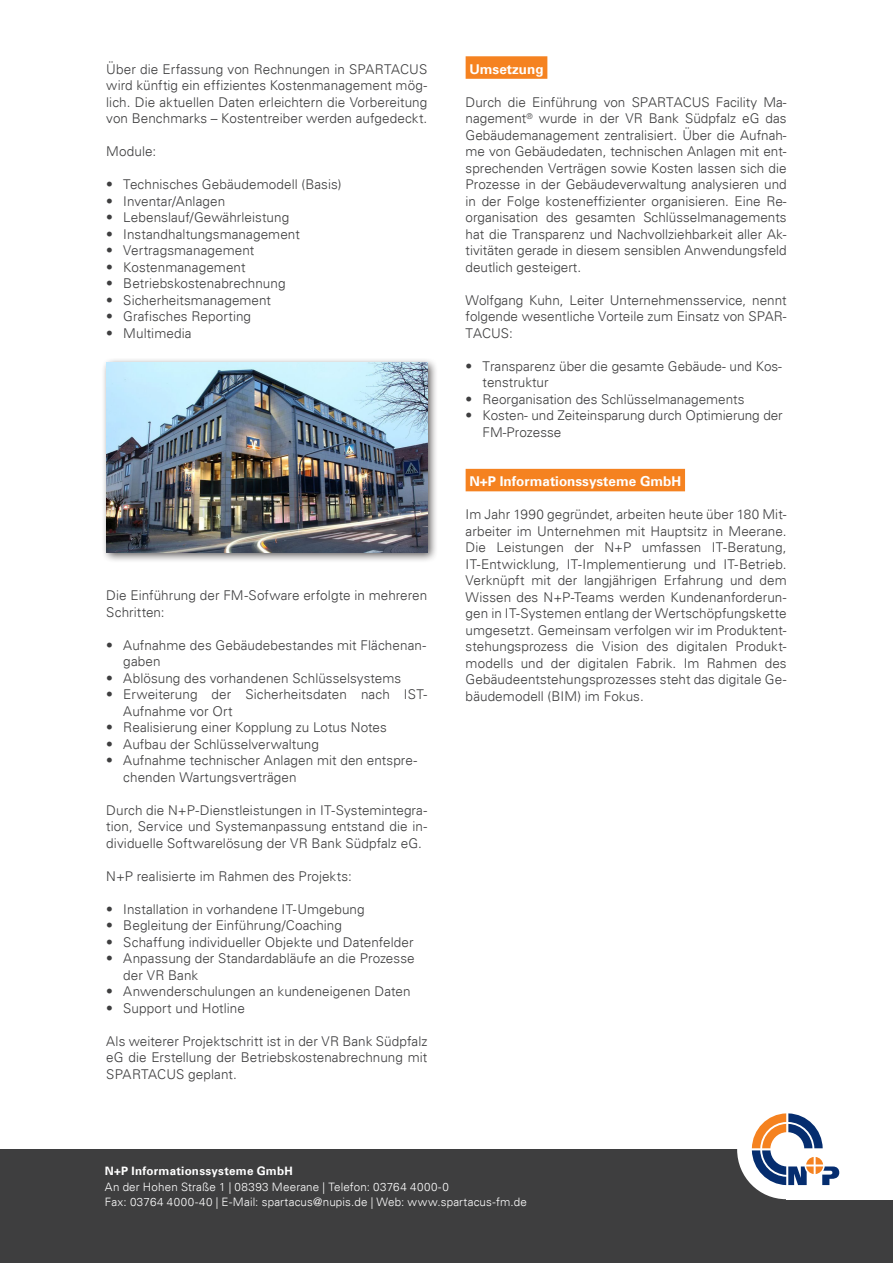
<style>
.page{position:relative;width:893px;height:1263px;background:#fff}
.page>*{position:absolute;margin:0;border:0;box-sizing:border-box;transform-origin:0 0}
.Headline_3{font:300 13.5px/16.5px "Univers LT";letter-spacing:.005em;color:#3e3e3f}
.Headline_3-2{font:700 13.5px "Univers LT";color:#fff}
.t1{font:300 11.55px/15.8px "Univers LT";letter-spacing:.015em;color:#fff}
.t2{font:700 11.55px "Univers LT";letter-spacing:.02em;color:#fff}
</style>
<div class="page">
<div style="left:0;top:1149px;width:893px;height:114px;background:#3e3e3f"></div>
<div style="left:786px;top:1100px;width:107px;height:99px;background:#fff"></div>
<div style="left:737px;top:1100px;width:98px;height:99px;background:#fff;border-radius:50%"></div>
<svg style="left:752px;top:1113px;width:87px;height:72px"></svg>
<div style="left:466px;top:56px;width:81px;height:23px;background:#f58220"></div>
<div style="left:466px;top:469px;width:219px;height:22px;background:#f58220"></div>
<div style="left:101px;top:358px;width:338px;height:205px;background:#231f20;opacity:.75"></div>
<img style="left:106px;top:363px;width:321px;height:189px">
<p class="Headline_3" style="left:106px;top:60px;width:323px;text-align:justify">Über die Erfassung von Rechnungen in SPARTACUS wird künftig ein effizientes Kostenmanagement mög&shy;lich. Die aktuellen Daten erleichtern die Vorbereitung von Benchmarks – Kostentreiber werden aufgedeckt.</p>
<p class="Headline_3" style="left:106px;top:143px;width:51px">Module:</p>
<p class="Headline_3" style="left:106px;top:176px;width:237px">• Technisches Gebäudemodell (Basis)</p>
<p class="Headline_3" style="left:106px;top:192px;width:120px">• Inventar/Anlagen</p>
<p class="Headline_3" style="left:106px;top:209px;width:184px">• Lebenslauf/Gewährleistung</p>
<p class="Headline_3" style="left:106px;top:225px;width:195px">• Instandhaltungsmanagement</p>
<p class="Headline_3" style="left:106px;top:242px;width:150px">• Vertragsmanagement</p>
<p class="Headline_3" style="left:106px;top:258px;width:141px">• Kostenmanagement</p>
<p class="Headline_3" style="left:106px;top:275px;width:181px">• Betriebskostenabrechnung</p>
<p class="Headline_3" style="left:106px;top:291px;width:166px">• Sicherheitsmanagement</p>
<p class="Headline_3" style="left:106px;top:308px;width:146px">• Grafisches Reporting</p>
<p class="Headline_3" style="left:106px;top:324px;width:87px">• Multimedia</p>
<p class="Headline_3" style="left:106px;top:587px;width:323px">Die Einführung der FM-Sofware erfolgte in mehreren<br>Schritten:</p>
<p class="Headline_3" style="left:123px;top:637px;width:304px;text-indent:-17px">• Aufnahme des Gebäudebestandes mit Flächenan&shy;gaben</p>
<p class="Headline_3" style="left:106px;top:670px;width:296px">• Ablösung des vorhandenen Schlüsselsystems</p>
<p class="Headline_3" style="left:123px;top:686px;width:306px;text-indent:-17px">• Erweiterung der Sicherheitsdaten nach IST-<br>Aufnahme vor Ort</p>
<p class="Headline_3" style="left:106px;top:719px;width:282px">• Realisierung einer Kopplung zu Lotus Notes</p>
<p class="Headline_3" style="left:106px;top:736px;width:214px">• Aufbau der Schlüsselverwaltung</p>
<p class="Headline_3" style="left:123px;top:752px;width:295px;text-indent:-17px">• Aufnahme technischer Anlagen mit den entspre&shy;chenden Wartungsverträgen</p>
<p class="Headline_3" style="left:106px;top:802px;width:323px;text-align:justify">Durch die N+P-Dienstleistungen in IT-Systemintegra&shy;tion, Service und Systemanpassung entstand die in&shy;dividuelle Softwarelösung der VR Bank Südpfalz eG.</p>
<p class="Headline_3" style="left:106px;top:868px;width:247px">N+P realisierte im Rahmen des Projekts:</p>
<p class="Headline_3" style="left:106px;top:901px;width:260px">• Installation in vorhandene IT-Umgebung</p>
<p class="Headline_3" style="left:106px;top:917px;width:237px">• Begleitung der Einführung/Coaching</p>
<p class="Headline_3" style="left:106px;top:934px;width:309px">• Schaffung individueller Objekte und Datenfelder</p>
<p class="Headline_3" style="left:123px;top:950px;width:293px;text-indent:-17px">• Anpassung der Standardabläufe an die Prozesse der VR Bank</p>
<p class="Headline_3" style="left:106px;top:983px;width:306px">• Anwenderschulungen an kundeneigenen Daten</p>
<p class="Headline_3" style="left:106px;top:1000px;width:140px">• Support und Hotline</p>
<p class="Headline_3" style="left:106px;top:1033px;width:323px;text-align:justify">Als weiterer Projektschritt ist in der VR Bank Südpfalz eG die Erstellung der Betriebskostenabrechnung mit SPARTACUS geplant.</p>
<p class="Headline_3-2" style="left:469px;top:61px;width:76px">Umsetzung</p>
<p class="Headline_3" style="left:466px;top:94px;width:323px;text-align:justify">Durch die Einführung von SPARTACUS Facility Ma&shy;nagement<sup>®</sup> wurde in der VR Bank Südpfalz eG das Gebäudemanagement zentralisiert. Über die Aufnah&shy;me von Gebäudedaten, technischen Anlagen mit ent&shy;sprechenden Verträgen sowie Kosten lassen sich die Prozesse in der Gebäudeverwaltung analysieren und in der Folge kosteneffizienter organisieren. Eine Re&shy;organisation des gesamten Schlüsselmanagements hat die Transparenz und Nachvollziehbarkeit aller Ak&shy;tivitäten gerade in diesem sensiblen Anwendungsfeld deutlich gesteigert.</p>
<p class="Headline_3" style="left:466px;top:292px;width:323px;text-align:justify">Wolfgang Kuhn, Leiter Unternehmensservice, nennt folgende wesentliche Vorteile zum Einsatz von SPAR-TACUS:</p>
<p class="Headline_3" style="left:483px;top:358px;width:301px;text-indent:-17px">• Transparenz über die gesamte Gebäude- und Kos&shy;tenstruktur</p>
<p class="Headline_3" style="left:466px;top:391px;width:280px">• Reorganisation des Schlüsselmanagements</p>
<p class="Headline_3" style="left:483px;top:407px;width:302px;text-indent:-17px">• Kosten- und Zeiteinsparung durch Optimierung der<br>FM-Prozesse</p>
<p class="Headline_3-2" style="left:469px;top:473px;width:213px">N+P Informationssysteme GmbH</p>
<p class="Headline_3" style="left:466px;top:506px;width:323px;text-align:justify">Im Jahr 1990 gegründet, arbeiten heute über 180 Mit&shy;arbeiter im Unternehmen mit Hauptsitz in Meerane.<br>Die Leistungen der N+P umfassen IT-Beratung, IT-Entwicklung, IT-Implementierung und IT-Betrieb.<br>Verknüpft mit der langjährigen Erfahrung und dem Wissen des N+P-Teams werden Kundenanforderun&shy;gen in IT-Systemen entlang der Wertschöpfungskette umgesetzt. Gemeinsam verfolgen wir im Produktent&shy;stehungsprozess die Vision des digitalen Produkt&shy;modells und der digitalen Fabrik. Im Rahmen des Gebäudeentstehungsprozesses steht das digitale Ge&shy;bäudemodell (BIM) im Fokus.</p>
<p class="t2" style="left:105px;top:1164px;width:189px">N+P Informationssysteme GmbH</p>
<p class="t1" style="left:105px;top:1178px;width:423px">An der Hohen Straße 1 | 08393 Meerane | Telefon: 03764 4000-0<br>Fax: 03764 4000-40 | E-Mail: spartacus@nupis.de | Web: www.spartacus-fm.de</p>
</div>
